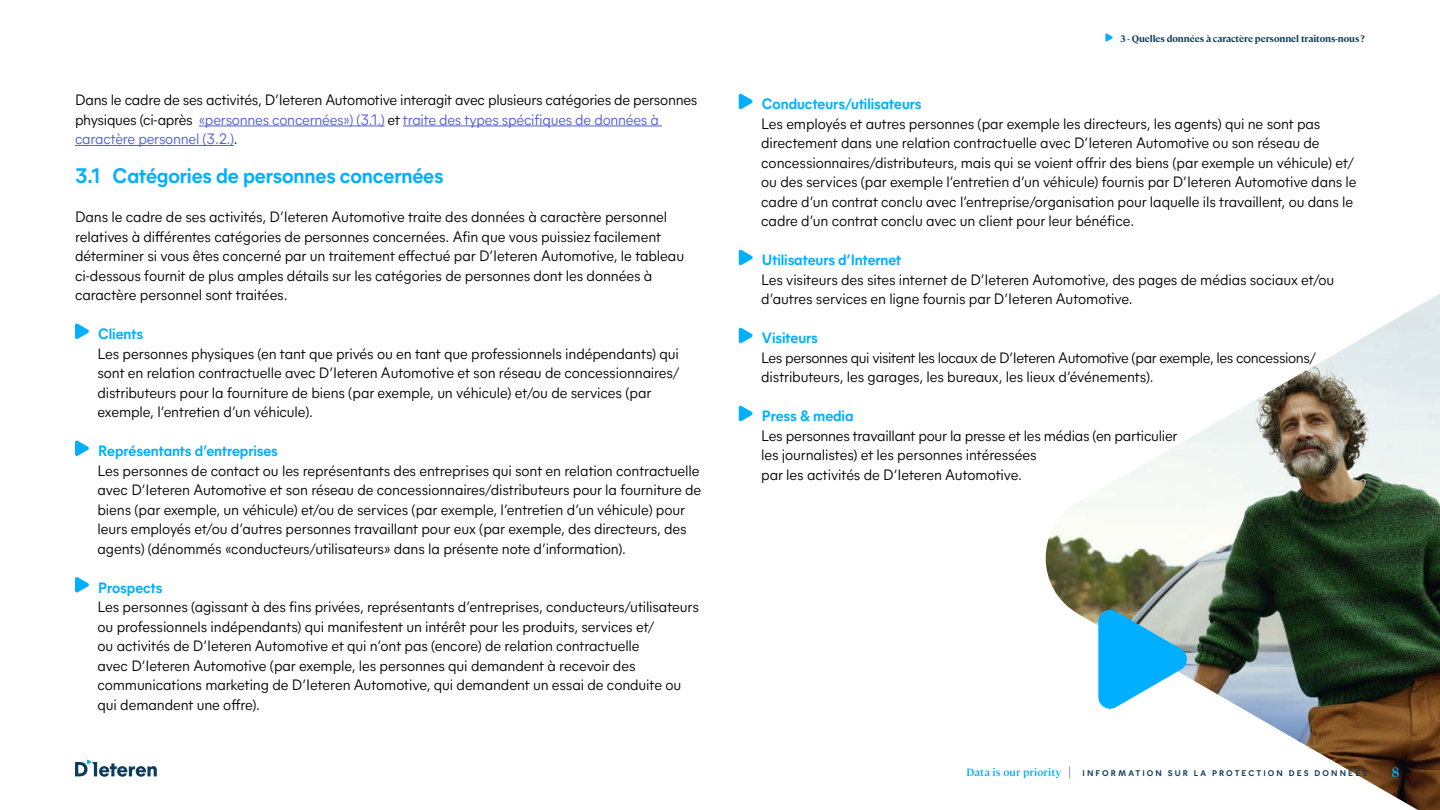
<style>
.page{position:relative;width:1440px;height:810px;background:#fff}
.page>*{position:absolute;margin:0;border:0;box-sizing:border-box;transform-origin:0 0}
.t1{font:700 21px "Mier A";letter-spacing:-.005em;color:#00afff}
.t2{font:15px/19.5px "Mier A";letter-spacing:-.01em;color:#000}
.t3{font:700 15px "Mier A";letter-spacing:-.005em;color:#00afff}
.t4{font:600 13.5px "Cambon";color:#00afff}
.t5{font:600 10.5px "Cambon";letter-spacing:.01em;color:#00afff}
.t6{font:700 9.45px "Cambon";letter-spacing:-.005em;color:#0d3b5c}
.t7{font:700 8.25px "Mier A";letter-spacing:.255em;color:#0d3b5c}
.s1{color:#4f5cd6}
.s2{font-size:15.75px;color:#0d3b5c}
</style>
<div class="page">
<hr style="left:199px;top:126px;width:185px;height:1px;background:#4f5cd6">
<hr style="left:403px;top:126px;width:259px;height:1px;background:#4f5cd6">
<hr style="left:75px;top:145px;width:159px;height:1px;background:#4f5cd6">
<svg style="left:75px;top:323px;width:14px;height:16px"></svg>
<svg style="left:75px;top:440px;width:14px;height:16px"></svg>
<svg style="left:75px;top:577px;width:14px;height:16px"></svg>
<img style="left:1045px;top:294px;width:395px;height:516px">
<svg style="left:1098px;top:607px;width:91px;height:105px"></svg>
<svg style="left:1105px;top:33px;width:8px;height:9px"></svg>
<svg style="left:75px;top:760px;width:82px;height:17px"></svg>
<svg style="left:739px;top:93px;width:14px;height:17px"></svg>
<svg style="left:739px;top:249px;width:14px;height:17px"></svg>
<svg style="left:739px;top:327px;width:14px;height:17px"></svg>
<svg style="left:739px;top:405px;width:14px;height:17px"></svg>
<p class="t2" style="left:75px;top:89px;width:624px">Dans le cadre de ses activités, D’Ieteren Automotive interagit avec plusieurs catégories de personnes physiques (ci-après <span class="s1">«personnes concernées») (3.1.)</span> et <span class="s1">traite des types spécifiques de données à caractère personnel (3.2.)</span>.</p>
<h1 class="t1" style="left:75px;top:160px;width:370px">3.1 Catégories de personnes concernées</h1>
<p class="t2" style="left:75px;top:206px;width:611px">Dans le cadre de ses activités, D’Ieteren Automotive traite des données à caractère personnel relatives à différentes catégories de personnes concernées. Afin que vous puissiez facilement déterminer si vous êtes concerné par un traitement effectué par D’Ieteren Automotive, le tableau ci-dessous fournit de plus amples détails sur les catégories de personnes dont les données à caractère personnel sont traitées.</p>
<p class="t3" style="left:98px;top:323px;width:46px">Clients</p>
<p class="t2" style="left:98px;top:343px;width:583px">Les personnes physiques (en tant que privés ou en tant que professionnels indépendants) qui sont en relation contractuelle avec D’Ieteren Automotive et son réseau de concessionnaires/ distributeurs pour la fourniture de biens (par exemple, un véhicule) et/ou de services (par exemple, l’entretien d’un véhicule).</p>
<p class="t3" style="left:98px;top:440px;width:181px">Représentants d’entreprises</p>
<p class="t2" style="left:98px;top:460px;width:605px">Les personnes de contact ou les représentants des entreprises qui sont en relation contractuelle avec D’Ieteren Automotive et son réseau de concessionnaires/distributeurs pour la fourniture de biens (par exemple, un véhicule) et/ou de services (par exemple, l’entretien d’un véhicule) pour leurs employés et/ou d’autres personnes travaillant pour eux (par exemple, des directeurs, des agents) (dénommés «conducteurs/utilisateurs» dans la présente note d’information).</p>
<p class="t3" style="left:98px;top:576px;width:66px">Prospects</p>
<p class="t2" style="left:98px;top:596px;width:603px">Les personnes (agissant à des fins privées, représentants d’entreprises, conducteurs/utilisateurs ou professionnels indépendants) qui manifestent un intérêt pour les produits, services et/<br>ou activités de D’Ieteren Automotive et qui n’ont pas (encore) de relation contractuelle<br>avec D’Ieteren Automotive (par exemple, les personnes qui demandent à recevoir des communications marketing de D’Ieteren Automotive, qui demandent un essai de conduite ou qui demandent une offre).</p>
<p class="t6" style="left:1120px;top:31px;width:246px">3 - Quelles données à caractère personnel traitons-nous ?</p>
<p class="t3" style="left:762px;top:93px;width:161px">Conducteurs/utilisateurs</p>
<p class="t2" style="left:761px;top:113px;width:597px">Les employés et autres personnes (par exemple les directeurs, les agents) qui ne sont pas directement dans une relation contractuelle avec D’Ieteren Automotive ou son réseau de concessionnaires/distributeurs, mais qui se voient offrir des biens (par exemple un véhicule) et/ ou des services (par exemple l’entretien d’un véhicule) fournis par D’Ieteren Automotive dans le cadre d’un contrat conclu avec l’entreprise/organisation pour laquelle ils travaillent, ou dans le cadre d’un contrat conclu avec un client pour leur bénéfice.</p>
<p class="t3" style="left:762px;top:249px;width:141px">Utilisateurs d’Internet</p>
<p class="t2" style="left:761px;top:269px;width:575px">Les visiteurs des sites internet de D’Ieteren Automotive, des pages de médias sociaux et/ou d’autres services en ligne fournis par D’Ieteren Automotive.</p>
<p class="t3" style="left:762px;top:327px;width:58px">Visiteurs</p>
<p class="t2" style="left:761px;top:347px;width:556px">Les personnes qui visitent les locaux de D’Ieteren Automotive (par exemple, les concessions/ distributeurs, les garages, les bureaux, les lieux d’événements).</p>
<p class="t3" style="left:762px;top:405px;width:93px">Press &amp; media</p>
<p class="t2" style="left:761px;top:425px;width:418px">Les personnes travaillant pour la presse et les médias (en particulier les journalistes) et les personnes intéressées<br>par les activités de D’Ieteren Automotive.</p>
<p class="t5" style="left:967px;top:764px;width:106px">Data is our priority <span class="s2">|</span></p>
<p class="t7" style="left:1083px;top:767px;width:286px">INFORMATION SUR LA PROTECTION DES DONNÉES</p>
<p class="t4" style="left:1392px;top:763px;width:9px">8</p>
</div>
